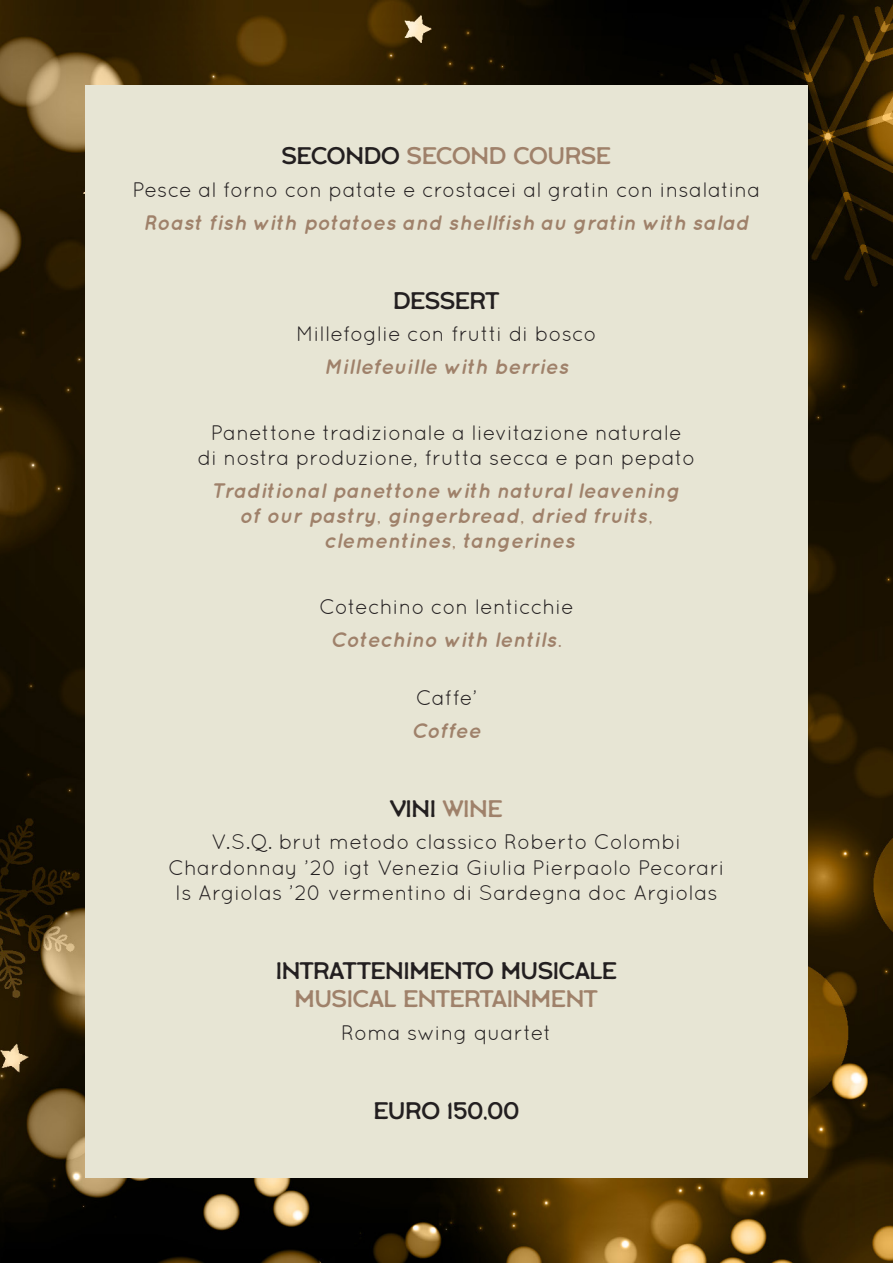
<style>
.page{position:relative;width:893px;height:1263px;background:#fff}
.page>*{position:absolute;margin:0;border:0;box-sizing:border-box;transform-origin:0 0}
.t1{font:24px "Labor Union Small";color:#231f20}
.t2{font:24px "Labor Union Small";color:#9f816a}
.t3{font:21px/25.2px "Quicksand";color:#231f20;text-align:center}
.t4{font:italic 700 21px/25.2px "Quicksand";letter-spacing:.005em;color:#9f816a;text-align:center}
.s1{color:#231f20}
.s2{color:#9f816a}
</style>
<div class="page">
<img style="left:0;top:0;width:893px;height:1263px">
<div style="left:85px;top:85px;width:723px;height:1093px;background:#e7e5d4"></div>
<p class="t2" style="left:282px;top:141px;width:331px"><span class="s1">SECONDO</span> SECOND COURSE</p>
<p class="t3" style="left:132px;top:177px;width:630px">Pesce al forno con patate e crostacei al gratin con insalatina</p>
<p class="t4" style="left:143px;top:209px;width:608px">Roast fish with potatoes and shellfish au gratin with salad</p>
<p class="t1" style="left:393px;top:285px;width:108px">DESSERT</p>
<p class="t3" style="left:296px;top:321px;width:302px">Millefoglie con frutti di bosco</p>
<p class="t4" style="left:324px;top:354px;width:246px">Millefeuille with berries</p>
<p class="t3" style="left:198px;top:420px;width:499px">Panettone tradizionale a lievitazione naturale<br>di nostra produzione, frutta secca e pan pepato</p>
<p class="t4" style="left:213px;top:477px;width:468px">Traditional panettone with natural leavening of our pastry, gingerbread, dried fruits, clementines, tangerines</p>
<p class="t3" style="left:319px;top:594px;width:256px">Cotechino con lenticchie</p>
<p class="t4" style="left:331px;top:626px;width:233px">Cotechino with lentils.</p>
<p class="t3" style="left:416px;top:685px;width:63px">Caffe’</p>
<p class="t4" style="left:412px;top:717px;width:71px">Coffee</p>
<p class="t1" style="left:390px;top:793px;width:114px">VINI <span class="s2">WINE</span></p>
<p class="t3" style="left:168px;top:829px;width:558px">V.S.Q. brut metodo classico Roberto Colombi<br>Chardonnay ’20 igt Venezia Giulia Pierpaolo Pecorari<br>Is Argiolas ’20 vermentino di Sardegna doc Argiolas</p>
<p class="t1" style="left:276px;top:955px;width:342px">INTRATTENIMENTO MUSICALE</p>
<p class="t2" style="left:295px;top:984px;width:304px">MUSICAL ENTERTAINMENT</p>
<p class="t3" style="left:341px;top:1020px;width:212px">Roma swing quartet</p>
<p class="t1" style="left:374px;top:1096px;width:147px">EURO 150,00</p>
</div>
